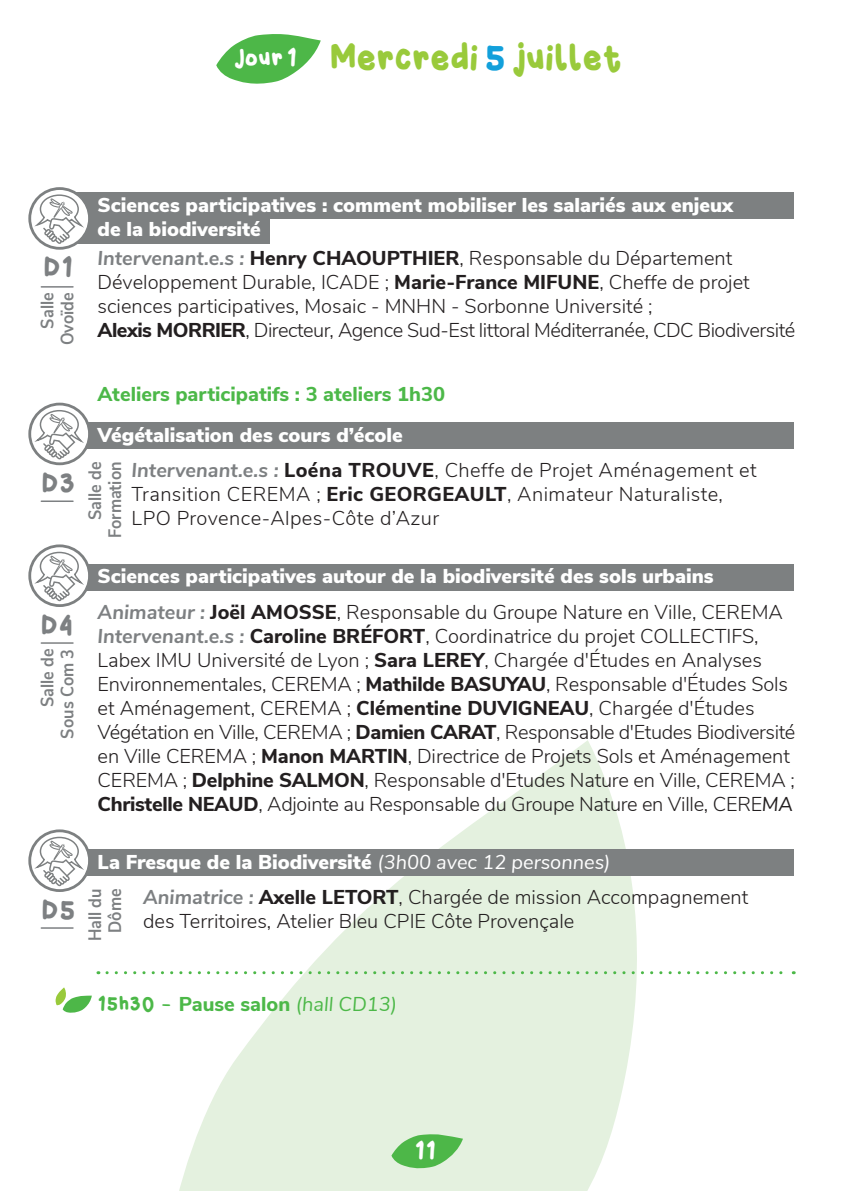
<style>
.page{position:relative;width:851px;height:1191px;background:#fff}
.page>*{position:absolute;margin:0;border:0;box-sizing:border-box;transform-origin:0 0}
.t1{font:48px "Winkle";letter-spacing:-.04em;color:#99ca3b}
.t2{font:36px "Winkle";color:#7d8082}
.t3{font:32px "Winkle";color:#fff}
.t4{font:300 20px/24px "Nunito Sans";letter-spacing:-.005em;color:#231f20}
.t5{font:900 20px/35.4px "Nunito Sans";color:#fff}
.t6{font:300 20px/24px "Nunito Sans";letter-spacing:.02em;color:#231f20}
.t7{font:800 20px "Nunito Sans";color:#4cb848}
.t8{font:700 18px/20px "Nunito Sans";color:#7d8082;text-align:right;scale:.9 1}
.s1{font-size:32px;color:#fff}
.s2{color:#12a0db}
.s3{font-weight:700;font-style:italic;color:#7d8082}
.s4{font-weight:800}
.s5{font-weight:800;color:#231f20}
.s6{font-weight:300;color:#231f20}
.s7{font-weight:400;font-style:italic}
.s8{font-weight:900;color:#fff}
.s9{font-weight:400;font-style:italic;color:#fff}
.s10{font-family:"Winkle";font-weight:400;font-size:26px}
</style>
<div class="page">
<svg style="left:162px;top:740px;width:481px;height:451px;fill:#e4f1df"></svg>
<div style="left:69px;top:564px;width:725px;height:27px;background:#7d8081"></div>
<hr style="left:41px;top:642px;width:32px;height:2px;background:#7d8082">
<svg style="left:28px;top:544px;width:61px;height:63px"></svg>
<div style="left:69px;top:849px;width:725px;height:27px;background:#7d8081"></div>
<hr style="left:41px;top:927px;width:32px;height:1px;background:#7d8082">
<svg style="left:28px;top:829px;width:61px;height:63px"></svg>
<div style="left:69px;top:422px;width:725px;height:27px;background:#7d8081"></div>
<hr style="left:41px;top:500px;width:32px;height:2px;background:#7d8082">
<svg style="left:28px;top:403px;width:61px;height:62px"></svg>
<div style="left:69px;top:192px;width:725px;height:27px;background:#7d8081"></div>
<div style="left:69px;top:217px;width:201px;height:27px;background:#7d8081"></div>
<hr style="left:41px;top:286px;width:32px;height:2px;background:#7d8082">
<svg style="left:28px;top:187px;width:61px;height:63px"></svg>
<svg style="left:216px;top:34px;width:105px;height:50px"></svg>
<svg style="left:391px;top:1132px;width:72px;height:38px;background:#85cc80"></svg>
<svg style="left:56px;top:987px;width:36px;height:26px"></svg>
<svg style="left:107px;top:971px;width:687px;height:3px"></svg>
<h1 class="t1" style="left:233px;top:31px;width:391px"><span class="s1">Jour 1</span> Mercredi <span class="s2">5</span> juillet</h1>
<h2 class="t2" style="left:43px;top:247px;width:32px">D1</h2>
<p class="t8" style="left:36px;top:345px;width:60px;rotate:-90deg">Salle<br>Ovoïde</p>
<p class="t5" style="left:98px;top:192px;width:637px;line-height:24px">Sciences participatives : comment mobiliser les salariés aux enjeux de la biodiversité</p>
<p class="t4" style="left:98px;top:245px;width:699px"><span class="s3">Intervenant.e.s :</span> <span class="s4">Henry CHAOUPTHIER</span>, Responsable du Département Développement Durable, ICADE ; <span class="s4">Marie-France MIFUNE</span>, Cheffe de projet sciences participatives, Mosaic - MNHN - Sorbonne Université ;<br><span class="s4">Alexis MORRIER</span>, Directeur, Agence Sud-Est littoral Méditerranée, CDC Biodiversité</p>
<p class="t7" style="left:98px;top:379px;width:349px">Ateliers participatifs : 3 ateliers 1h30</p>
<p class="t5" style="left:132px;top:416px;width:626px;text-indent:-34px">Végétalisation des cours d’école<br><span class="s3">Intervenant.e.s :</span> <span class="s5">Loéna TROUVE</span><span class="s6">, Cheffe de Projet Aménagement et</span></p>
<p class="t6" style="left:132px;top:481px;width:592px">Transition CEREMA ; <span class="s4">Eric GEORGEAULT</span>, Animateur Naturaliste,<br>LPO Provence-Alpes-Côte d’Azur</p>
<p class="t5" style="left:98px;top:558px;width:686px">Sciences participatives autour de la biodiversité des sols urbains<br><span class="s3">Animateur :</span> <span class="s5">Joël AMOSSE</span><span class="s6">, Responsable du Groupe Nature en Ville, CEREMA</span></p>
<p class="t4" style="left:98px;top:622px;width:699px"><span class="s3">Intervenant.e.s :</span> <span class="s4">Caroline BRÉFORT</span>, Coordinatrice du projet COLLECTIFS, Labex IMU Université de Lyon ; <span class="s4">Sara LEREY</span>, Chargée d'Études en Analyses Environnementales, CEREMA ; <span class="s4">Mathilde BASUYAU</span>, Responsable d'Études Sols et Aménagement, CEREMA ; <span class="s4">Clémentine DUVIGNEAU</span>, Chargée d'Études Végétation en Ville, CEREMA ; <span class="s4">Damien CARAT</span>, Responsable d'Etudes Biodiversité en Ville CEREMA ; <span class="s4">Manon MARTIN</span>, Directrice de Projets Sols et Aménagement CEREMA ; <span class="s4">Delphine SALMON</span>, Responsable d'Etudes Nature en Ville, CEREMA ; <span class="s4">Christelle NEAUD</span>, Adjointe au Responsable du Groupe Nature en Ville, CERE<span class="s7">MA</span></p>
<p class="t4" style="left:143px;top:843px;width:606px;line-height:35.4px;text-indent:-45px"><span class="s8">La Fresque de la Biodiversité</span> <span class="s9">(3h00 avec 12 personnes)<br></span><span class="s3">Animatrice :</span> <span class="s4">Axelle LETORT</span>, Chargée de mission Accompagnement</p>
<p class="t4" style="left:143px;top:908px;width:433px">des Territoires, Atelier Bleu CPIE Côte Provençale</p>
<p class="t8" style="left:84px;top:538px;width:86px;rotate:-90deg">Salle de<br>Formation</p>
<h2 class="t2" style="left:41px;top:462px;width:36px">D3</h2>
<h2 class="t2" style="left:40px;top:604px;width:35px">D4</h2>
<p class="t8" style="left:36px;top:738px;width:101px;rotate:-90deg">Salle de<br>Sous Com 3</p>
<h2 class="t2" style="left:41px;top:889px;width:36px">D5</h2>
<p class="t8" style="left:84px;top:941px;width:60px;text-align:center;rotate:-90deg">Hall du<br>Dôme</p>
<p class="t7" style="left:98px;top:989px;width:301px"><span class="s10">15h30 -</span> Pause salon <span class="s7">(hall CD13)</span></p>
<h3 class="t3" style="left:414px;top:1132px;width:23px">11</h3>
</div>
